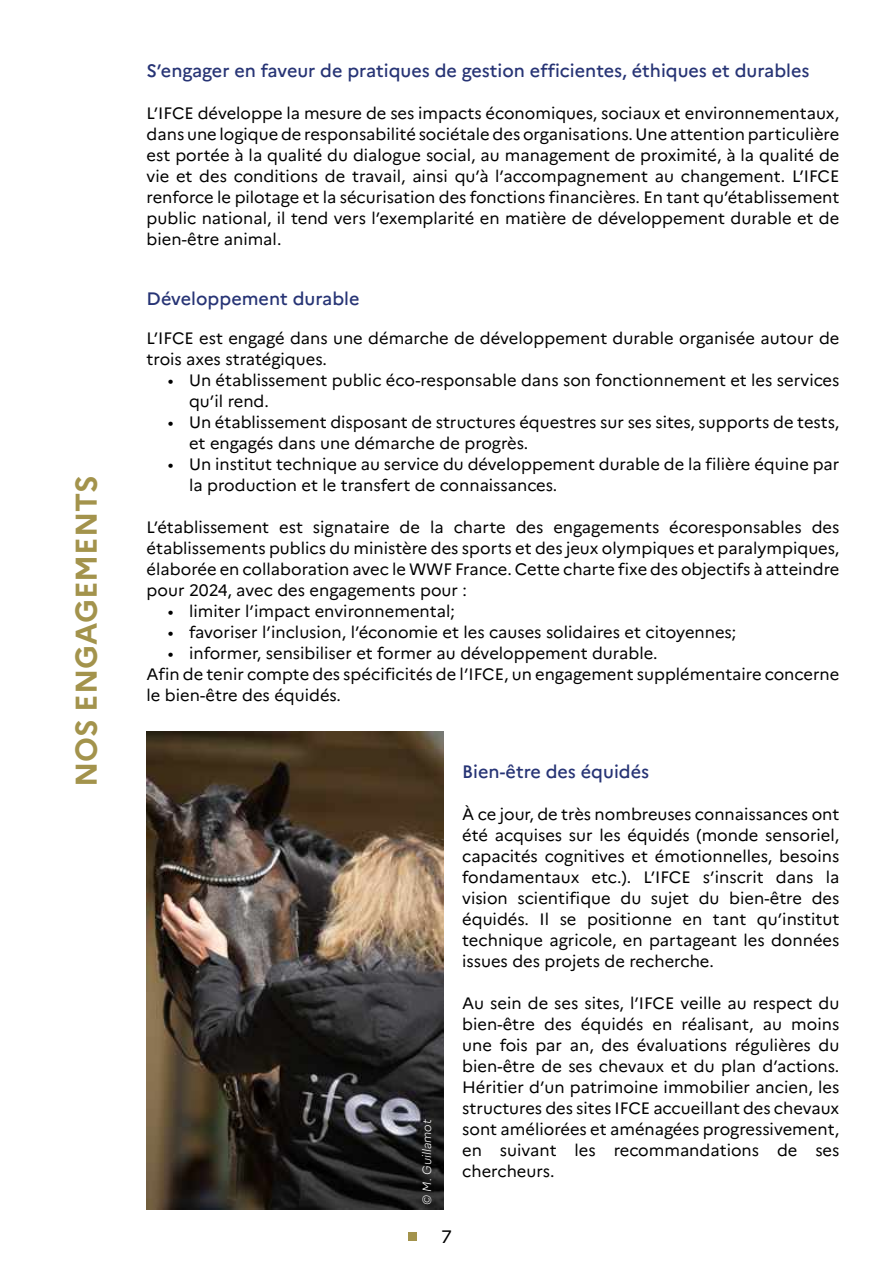
<style>
.page{position:relative;width:893px;height:1263px;background:#fff}
.page>*{position:absolute;margin:0;border:0;box-sizing:border-box;transform-origin:0 0}
.t1{font:700 30px "Marianne";color:#a3934c}
.t2{font:500 18px "Marianne";color:#273475}
.t3{font:18px "Marianne";color:#000}
.t4{font:16.5px/21px "Marianne";color:#000}
.t5{font:italic 300 12px "Marianne";color:#fff}
</style>
<div class="page">
<img style="left:147px;top:731px;width:297px;height:478px">
<div style="left:409px;top:1232px;width:8px;height:9px;background:#a3934c"></div>
<h1 class="t1" style="left:68px;top:787px;width:313px;rotate:-90deg">NOS ENGAGEMENTS</h1>
<p class="t2" style="left:147px;top:59px;width:664px">S’engager en faveur de pratiques de gestion efficientes, éthiques et durables</p>
<p class="t4" style="left:147px;top:102px;width:694px;text-align:justify">L’IFCE développe la mesure de ses impacts économiques, sociaux et environnementaux, dans une logique de responsabilité sociétale des organisations. Une attention particulière est portée à la qualité du dialogue social, au management de proximité, à la qualité de vie et des conditions de travail, ainsi qu’à l’accompagnement au changement. L’IFCE renforce le pilotage et la sécurisation des fonctions financières. En tant qu’établissement public national, il tend vers l’exemplarité en matière de développement durable et de bien-être animal.</p>
<p class="t2" style="left:147px;top:287px;width:214px">Développement durable</p>
<p class="t4" style="left:147px;top:327px;width:694px">L’IFCE est engagé dans une démarche de développement durable organisée autour de trois axes stratégiques.</p>
<p class="t4" style="left:189px;top:369px;width:652px;text-indent:-21px">• Un établissement public éco-responsable dans son fonctionnement et les services qu’il rend.</p>
<p class="t4" style="left:189px;top:411px;width:652px;text-indent:-21px">• Un établissement disposant de structures équestres sur ses sites, supports de tests, et engagés dans une démarche de progrès.</p>
<p class="t4" style="left:189px;top:453px;width:652px;text-indent:-21px">• Un institut technique au service du développement durable de la filière équine par la production et le transfert de connaissances.</p>
<p class="t4" style="left:147px;top:516px;width:694px;text-align:justify">L’établissement est signataire de la charte des engagements écoresponsables des établissements publics du ministère des sports et des jeux olympiques et paralympiques, élaborée en collaboration avec le WWF France. Cette charte fixe des objectifs à atteindre pour 2024, avec des engagements pour :</p>
<p class="t4" style="left:168px;top:600px;width:289px">• limiter l’impact environnemental;</p>
<p class="t4" style="left:168px;top:621px;width:570px">• favoriser l’inclusion, l’économie et les causes solidaires et citoyennes;</p>
<p class="t4" style="left:147px;top:642px;width:694px;text-indent:21px">• informer, sensibiliser et former au développement durable.<br>Afin de tenir compte des spécificités de l’IFCE, un engagement supplémentaire concerne le bien-être des équidés.</p>
<p class="t5" style="left:420px;top:1205px;width:87px;rotate:-90deg">© M. Guillamot</p>
<p class="t3" style="left:441px;top:1225px;width:12px">7</p>
<p class="t2" style="left:462px;top:760px;width:188px">Bien-être des équidés</p>
<p class="t4" style="left:462px;top:803px;width:379px;text-align:justify">À ce jour, de très nombreuses connaissances ont été acquises sur les équidés (monde sensoriel, capacités cognitives et émotionnelles, besoins fondamentaux etc.). L’IFCE s’inscrit dans la vision scientifique du sujet du bien-être des équidés. Il se positionne en tant qu’institut technique agricole, en partageant les données issues des projets de recherche.</p>
<p class="t4" style="left:462px;top:992px;width:379px;text-align:justify">Au sein de ses sites, l’IFCE veille au respect du bien-être des équidés en réalisant, au moins une fois par an, des évaluations régulières du bien-être de ses chevaux et du plan d’actions.<br>Héritier d’un patrimoine immobilier ancien, les structures des sites IFCE accueillant des chevaux sont améliorées et aménagées progressivement, en suivant les recommandations de ses chercheurs.</p>
</div>
